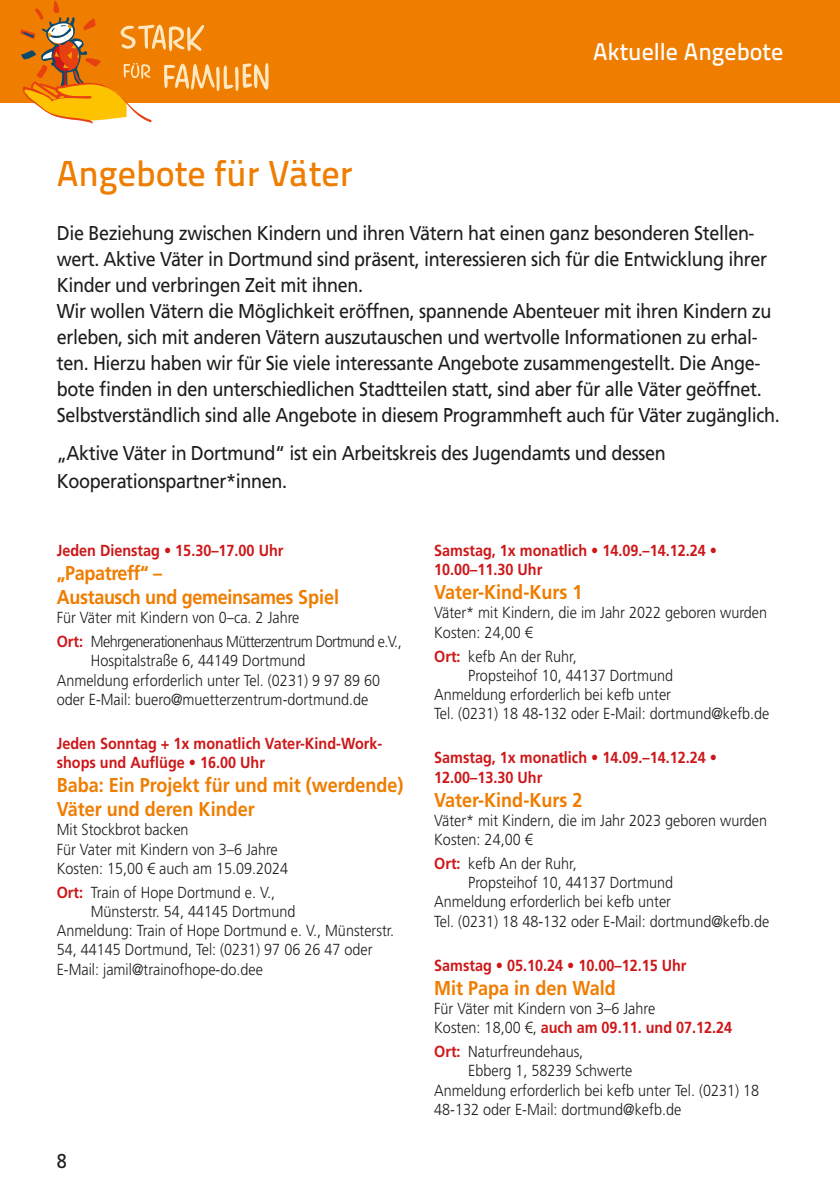
<style>
.page{position:relative;width:840px;height:1191px;background:#fff}
.page>*{position:absolute;margin:0;border:0;box-sizing:border-box;transform-origin:0 0}
.t1{font:500 36px "Titillium Text 22 L";color:#ef7d00}
.t2{font:500 24px "Titillium Text 22 L";color:#fff}
.t3{font:20px/26px "Frutiger LT Pro";letter-spacing:-.02em;color:#1d1d1b;scale:.9 1}
.t4{font:700 20px/24px "Frutiger LT Pro";color:#ef7d00;scale:.9 1}
.t5{font:700 20px/24px "Frutiger LT Pro";letter-spacing:-.02em;color:#ef7d00;scale:.9 1}
.t6{font:300 16px/19.2px "Frutiger LT Pro";color:#1d1d1b;scale:.9 1}
.t7{font:700 16px/19.2px "Frutiger LT Pro";color:#cd1719;scale:.9 1}
.t8{font:300 16px/24px "Frutiger LT Pro";letter-spacing:-.04em;color:#1d1d1b;scale:.9 1}
.s1{font-weight:700;color:#cd1719}
</style>
<div class="page">
<div style="left:0;top:0;width:839px;height:102px;background:#ef7d00"></div>
<svg style="left:20px;top:1px;width:248px;height:123px"></svg>
<h2 class="t2" style="left:592px;top:34px;width:192px">Aktuelle Angebote</h2>
<h1 class="t1" style="left:57px;top:146px;width:297px">Angebote für Väter</h1>
<p class="t3" style="left:57px;top:220px;width:804px">Die Beziehung zwischen Kindern und ihren Vätern hat einen ganz besonderen Stellen&shy;wert. Aktive Väter in Dortmund sind präsent, interessieren sich für die Entwicklung ihrer Kinder und verbringen Zeit mit ihnen.<br>Wir wollen Vätern die Möglichkeit eröffnen, spannende Abenteuer mit ihren Kindern zu erleben, sich mit anderen Vätern auszutauschen und wertvolle Informationen zu erhal&shy;ten. Hierzu haben wir für Sie viele interessante Angebote zusammengestellt. Die Ange&shy;bote finden in den unterschiedlichen Stadtteilen statt, sind aber für alle Väter geöffnet.<br>Selbstverständlich sind alle Angebote in diesem Programmheft auch für Väter zugänglich.</p>
<p class="t3" style="left:57px;top:439px;width:677px;line-height:28px">„Aktive Väter in Dortmund“ ist ein Arbeitskreis des Jugendamts und dessen<br>Kooperationspartner*innen.</p>
<p class="t7" style="left:57px;top:541px;width:253px">Jeden Dienstag • 15.30–17.00 Uhr</p>
<p class="t5" style="left:57px;top:561px;width:315px">„Papatreff“ –<br>Austausch und gemeinsames Spiel</p>
<p class="t8" style="left:57px;top:606px;width:384px">Für Väter mit Kindern von 0–ca. 2 Jahre<br><span class="s1">Ort:</span> Mehrgenerationenhaus Mütterzentrum Dortmund e.V.,</p>
<p class="t6" style="left:57px;top:651px;width:360px;text-indent:34px">Hospitalstraße 6, 44149 Dortmund<br>Anmeldung erforderlich unter Tel. (0231) 9 97 89 60 oder E-Mail: buero@muetterzentrum-dortmund.de</p>
<p class="t7" style="left:57px;top:734px;width:363px">Jeden Sonntag + 1x monatlich Vater-Kind-Work&shy;shops und Auflüge • 16.00 Uhr</p>
<p class="t4" style="left:57px;top:773px;width:386px">Baba: Ein Projekt für und mit (werdende)<br>Väter und deren Kinder</p>
<p class="t6" style="left:57px;top:820px;width:259px">Mit Stockbrot backen<br>Für Vater mit Kindern von 3–6 Jahre<br>Kosten: 15,00 € auch am 15.09.2024</p>
<p class="t6" style="left:57px;top:882px;width:244px"><span class="s1">Ort:</span> Train of Hope Dortmund e. V.,</p>
<p class="t6" style="left:91px;top:902px;width:229px">Münsterstr. 54, 44145 Dortmund</p>
<p class="t6" style="left:57px;top:921px;width:376px">Anmeldung: Train of Hope Dortmund e. V., Münsterstr.</p>
<p class="t6" style="left:57px;top:940px;width:352px">54, 44145 Dortmund, Tel: (0231) 97 06 26 47 oder</p>
<p class="t6" style="left:57px;top:959px;width:230px">E-Mail: jamil@trainofhope-do.dee</p>
<p class="t3" style="left:57px;top:1147px;width:13px">8</p>
<p class="t7" style="left:434px;top:541px;width:315px">Samstag, 1x monatlich • 14.09.–14.12.24 •<br>10.00–11.30 Uhr</p>
<p class="t4" style="left:434px;top:580px;width:166px">Vater-Kind-Kurs 1</p>
<p class="t6" style="left:434px;top:603px;width:371px">Väter* mit Kindern, die im Jahr 2022 geboren wurden<br>Kosten: 24,00 €</p>
<p class="t6" style="left:434px;top:646px;width:160px"><span class="s1">Ort:</span> kefb An der Ruhr,</p>
<p class="t6" style="left:468px;top:666px;width:229px">Propsteihof 10, 44137 Dortmund</p>
<p class="t6" style="left:434px;top:685px;width:264px">Anmeldung erforderlich bei kefb unter</p>
<p class="t6" style="left:434px;top:704px;width:374px">Tel. (0231) 18 48-132 oder E-Mail: dortmund@kefb.de</p>
<p class="t7" style="left:434px;top:748px;width:315px">Samstag, 1x monatlich • 14.09.–14.12.24 •<br>12.00–13.30 Uhr</p>
<p class="t4" style="left:434px;top:787px;width:166px">Vater-Kind-Kurs 2</p>
<p class="t6" style="left:434px;top:810px;width:371px">Väter* mit Kindern, die im Jahr 2023 geboren wurden<br>Kosten: 24,00 €</p>
<p class="t6" style="left:434px;top:854px;width:160px"><span class="s1">Ort:</span> kefb An der Ruhr,</p>
<p class="t6" style="left:468px;top:873px;width:229px">Propsteihof 10, 44137 Dortmund</p>
<p class="t6" style="left:434px;top:892px;width:264px">Anmeldung erforderlich bei kefb unter</p>
<p class="t6" style="left:434px;top:911px;width:374px">Tel. (0231) 18 48-132 oder E-Mail: dortmund@kefb.de</p>
<p class="t7" style="left:434px;top:955px;width:282px">Samstag • 05.10.24 • 10.00–12.15 Uhr</p>
<p class="t4" style="left:434px;top:975px;width:203px">Mit Papa in den Wald</p>
<p class="t6" style="left:434px;top:998px;width:332px">Für Väter mit Kindern von 3–6 Jahre<br>Kosten: 18,00 €, <span class="s1">auch am 09.11. und 07.12.24</span></p>
<p class="t6" style="left:434px;top:1042px;width:167px"><span class="s1">Ort:</span> Naturfreundehaus,</p>
<p class="t6" style="left:468px;top:1061px;width:184px">Ebberg 1, 58239 Schwerte</p>
<p class="t6" style="left:434px;top:1080px;width:362px">Anmeldung erforderlich bei kefb unter Tel. (0231) 18</p>
<p class="t6" style="left:434px;top:1099px;width:276px">48-132 oder E-Mail: dortmund@kefb.de</p>
</div>
